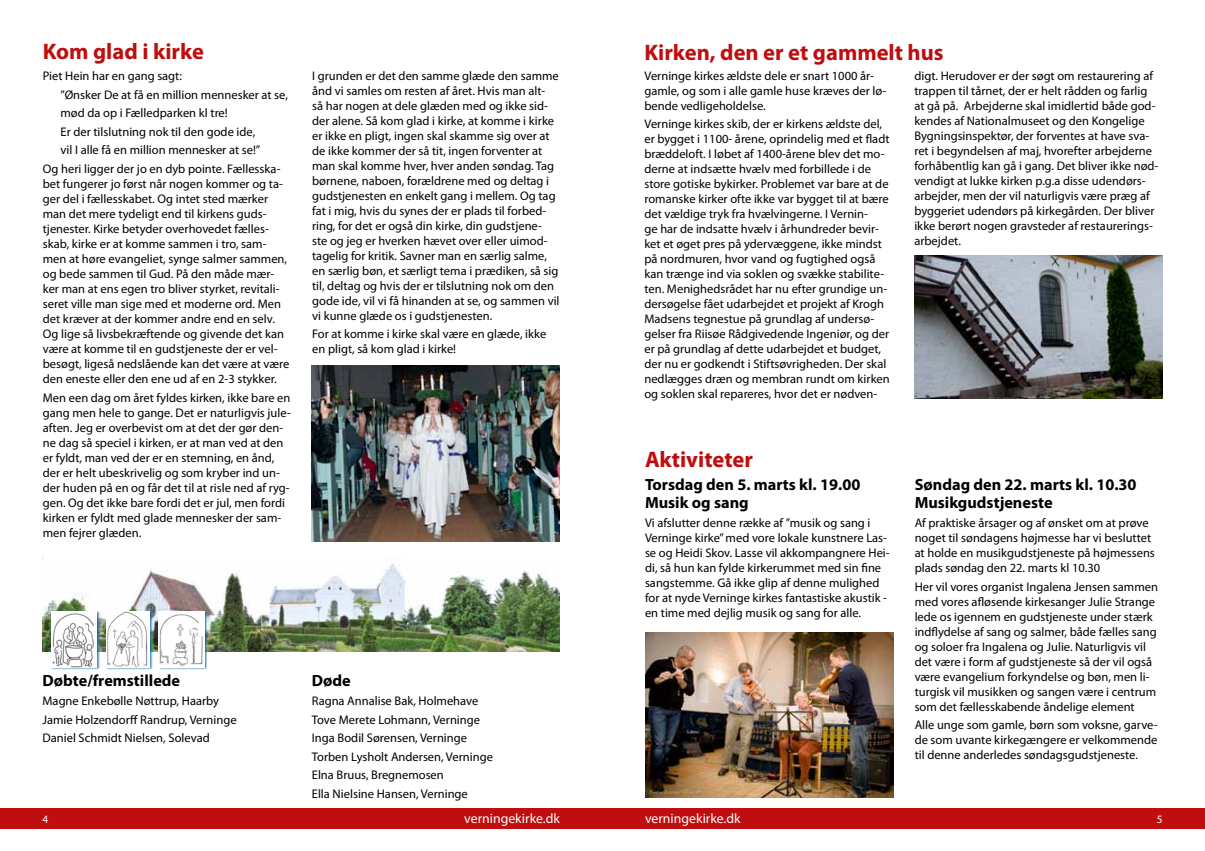
<style>
.page{position:relative;width:1205px;height:851px;background:#fff}
.page>*{position:absolute;margin:0;border:0;box-sizing:border-box;transform-origin:0 0}
.t1{font:700 22.5px "Myriad Pro";color:#c00d0d}
.t2{font:700 16.25px/18.8px "Myriad Pro";color:#000}
.t3{font:13.75px "Myriad Pro";color:#fff}
.t4{font:12.5px/15px "Myriad Pro";color:#000}
.t5{font:11.25px "Myriad Pro";color:#fff}
</style>
<div class="page">
<div style="left:602px;top:808px;width:603px;height:20px;background:#c00d0d"></div>
<div style="left:0;top:808px;width:602px;height:20px;background:#c00d0d"></div>
<img style="left:43px;top:563px;width:517px;height:88px">
<div style="left:158px;top:611px;width:49px;height:59px;background:#0069b4;opacity:.75"></div>
<img style="left:159px;top:611px;width:45px;height:56px">
<div style="left:106px;top:611px;width:46px;height:59px;background:#0069b4;opacity:.75"></div>
<img style="left:106px;top:611px;width:43px;height:56px">
<div style="left:51px;top:611px;width:48px;height:59px;background:#0069b4;opacity:.75"></div>
<img style="left:51px;top:611px;width:46px;height:56px">
<img style="left:914px;top:255px;width:248px;height:143px">
<img style="left:312px;top:365px;width:248px;height:176px">
<img style="left:645px;top:632px;width:248px;height:165px">
<h1 class="t1" style="left:43px;top:37px;width:163px">Kom glad i kirke</h1>
<p class="t4" style="left:43px;top:68px;width:141px">Piet Hein har en gang sagt:</p>
<p class="t4" style="left:61px;top:87px;width:229px">”Ønsker De at få en million mennesker at se,</p>
<p class="t4" style="left:61px;top:105px;width:169px">mød da op i Fælledparken kl tre!</p>
<p class="t4" style="left:61px;top:124px;width:196px">Er der tilslutning nok til den gode ide,</p>
<p class="t4" style="left:61px;top:142px;width:201px">vil I alle få en million mennesker at se!”</p>
<p class="t4" style="left:43px;top:161px;width:239px">Og heri ligger der jo en dyb pointe. Fællesska-</p>
<p class="t4" style="left:43px;top:176px;width:248px">bet fungerer jo først når nogen kommer og ta&shy;ger del i fællesskabet. Og intet sted mærker man det mere tydeligt end til kirkens guds&shy;tjenester. Kirke betyder overhovedet fælles&shy;skab, kirke er at komme sammen i tro, sam&shy;men at høre evangeliet, synge salmer sammen, og bede sammen til Gud. På den måde mær&shy;ker man at ens egen tro bliver styrket, revitali&shy;seret ville man sige med et moderne ord. Men det kræver at der kommer andre end en selv.<br>Og lige så livsbekræftende og givende det kan være at komme til en gudstjeneste der er vel&shy;besøgt, ligeså nedslående kan det være at være den eneste eller den ene ud af en 2-3 stykker.</p>
<p class="t4" style="left:43px;top:389px;width:250px">Men een dag om året fyldes kirken, ikke bare en gang men hele to gange. Det er naturligvis jule&shy;aften. Jeg er overbevist om at det der gør den&shy;ne dag så speciel i kirken, er at man ved at den er fyldt, man ved der er en stemning, en ånd, der er helt ubeskrivelig og som kryber ind un&shy;der huden på en og får det til at risle ned af ryg&shy;gen. Og det ikke bare fordi det er jul, men fordi kirken er fyldt med glade mennesker der sam&shy;men fejrer glæden.</p>
<p class="t4" style="left:312px;top:68px;width:249px">I grunden er det den samme glæde den samme ånd vi samles om resten af året. Hvis man alt-<br>så har nogen at dele glæden med og ikke sid&shy;der alene. Så kom glad i kirke, at komme i kirke er ikke en pligt, ingen skal skamme sig over at de ikke kommer der så tit, ingen forventer at man skal komme hver, hver anden søndag. Tag børnene, naboen, forældrene med og deltag i gudstjenesten en enkelt gang i mellem. Og tag fat i mig, hvis du synes der er plads til forbed&shy;ring, for det er også din kirke, din gudstjene&shy;ste og jeg er hverken hævet over eller uimod&shy;tagelig for kritik. Savner man en særlig salme, en særlig bøn, et særligt tema i prædiken, så sig til, deltag og hvis der er tilslutning nok om den gode ide, vil vi få hinanden at se, og sammen vil vi kunne glæde os i gudstjenesten.</p>
<p class="t4" style="left:312px;top:326px;width:236px">For at komme i kirke skal være en glæde, ikke en pligt, så kom glad i kirke!</p>
<h2 class="t2" style="left:43px;top:671px;width:139px">Døbte/fremstillede</h2>
<p class="t4" style="left:43px;top:691px;width:196px;line-height:18.5px">Magne Enkebølle Nøttrup, Haarby<br>Jamie Holzendorff Randrup, Verninge<br>Daniel Schmidt Nielsen, Solevad</p>
<h2 class="t2" style="left:312px;top:671px;width:41px">Døde</h2>
<p class="t4" style="left:312px;top:691px;width:183px;line-height:18.5px">Ragna Annalise Bak, Holmehave<br>Tove Merete Lohmann, Verninge<br>Inga Bodil Sørensen, Verninge<br>Torben Lysholt Andersen, Verninge<br>Elna Bruus, Bregnemosen<br>Ella Nielsine Hansen, Verninge</p>
<h1 class="t1" style="left:644px;top:38px;width:301px">Kirken, den er et gammelt hus</h1>
<p class="t4" style="left:644px;top:68px;width:243px">Verninge kirkes ældste dele er snart 1000 år&shy;gamle, og som i alle gamle huse kræves der lø&shy;bende vedligeholdelse.</p>
<p class="t4" style="left:644px;top:116px;width:247px">Verninge kirkes skib, der er kirkens ældste del, er bygget i 1100- årene, oprindelig med et fladt bræddeloft. I løbet af 1400-årene blev det mo&shy;derne at indsætte hvælv med forbillede i de store gotiske bykirker. Problemet var bare at de romanske kirker ofte ikke var bygget til at bære det vældige tryk fra hvælvingerne. I Vernin-<br>ge har de indsatte hvælv i århundreder bevir&shy;ket et øget pres på ydervæggene, ikke mindst på nordmuren, hvor vand og fugtighed også kan trænge ind via soklen og svække stabilite&shy;ten. Menighedsrådet har nu efter grundige un&shy;dersøgelse fået udarbejdet et projekt af Krogh Madsens tegnestue på grundlag af undersø&shy;gelser fra Riisøe Rådgivedende Ingeniør, og der er på grundlag af dette udarbejdet et budget, der nu er godkendt i Stiftsøvrigheden. Der skal nedlægges dræn og membran rundt om kirken og soklen skal repareres, hvor det er nødven-</p>
<p class="t4" style="left:914px;top:68px;width:246px">digt. Herudover er der søgt om restaurering af trappen til tårnet, der er helt rådden og farlig at gå på. Arbejderne skal imidlertid både god&shy;kendes af Nationalmuseet og den Kongelige Bygningsinspektør, der forventes at have sva&shy;ret i begyndelsen af maj, hvorefter arbejderne forhåbentlig kan gå i gang. Det bliver ikke nød&shy;vendigt at lukke kirken p.g.a disse udendørs&shy;arbejder, men der vil naturligvis være præg af byggeriet udendørs på kirkegården. Der bliver ikke berørt nogen gravsteder af restaurerings&shy;arbejdet.</p>
<h1 class="t1" style="left:645px;top:444px;width:109px">Aktiviteter</h1>
<h2 class="t2" style="left:645px;top:474px;width:217px">Torsdag den 5. marts kl. 19.00<br>Musik og sang</h2>
<p class="t4" style="left:645px;top:515px;width:246px">Vi afslutter denne række af ”musik og sang i Verninge kirke” med vore lokale kunstnere Las&shy;se og Heidi Skov. Lasse vil akkompangnere Hei&shy;di, så hun kan fylde kirkerummet med sin fine sangstemme. Gå ikke glip af denne mulighed for at nyde Verninge kirkes fantastiske akustik - en time med dejlig musik og sang for alle.</p>
<h2 class="t2" style="left:914px;top:474px;width:223px">Søndag den 22. marts kl. 10.30<br>Musikgudstjeneste</h2>
<p class="t4" style="left:914px;top:515px;width:242px">Af praktiske årsager og af ønsket om at prøve noget til søndagens højmesse har vi besluttet at holde en musikgudstjeneste på højmessens plads søndag den 22. marts kl 10.30</p>
<p class="t4" style="left:914px;top:578px;width:245px">Her vil vores organist Ingalena Jensen sammen med vores afløsende kirkesanger Julie Strange lede os igennem en gudstjeneste under stærk indflydelse af sang og salmer, både fælles sang og soloer fra Ingalena og Julie. Naturligvis vil det være i form af gudstjeneste så der vil også være evangelium forkyndelse og bøn, men li&shy;turgisk vil musikken og sangen være i centrum som det fællesskabende åndelige element</p>
<p class="t4" style="left:914px;top:717px;width:244px;text-align:justify">Alle unge som gamle, børn som voksne, garve&shy;de som uvante kirkegængere er velkommende til denne anderledes søndagsgudstjeneste.</p>
<p class="t5" style="left:43px;top:812px;width:7px">4</p>
<p class="t3" style="left:464px;top:809px;width:97px">verningekirke.dk</p>
<p class="t3" style="left:645px;top:809px;width:97px">verningekirke.dk</p>
<p class="t5" style="left:1156px;top:812px;width:7px">5</p>
</div>
